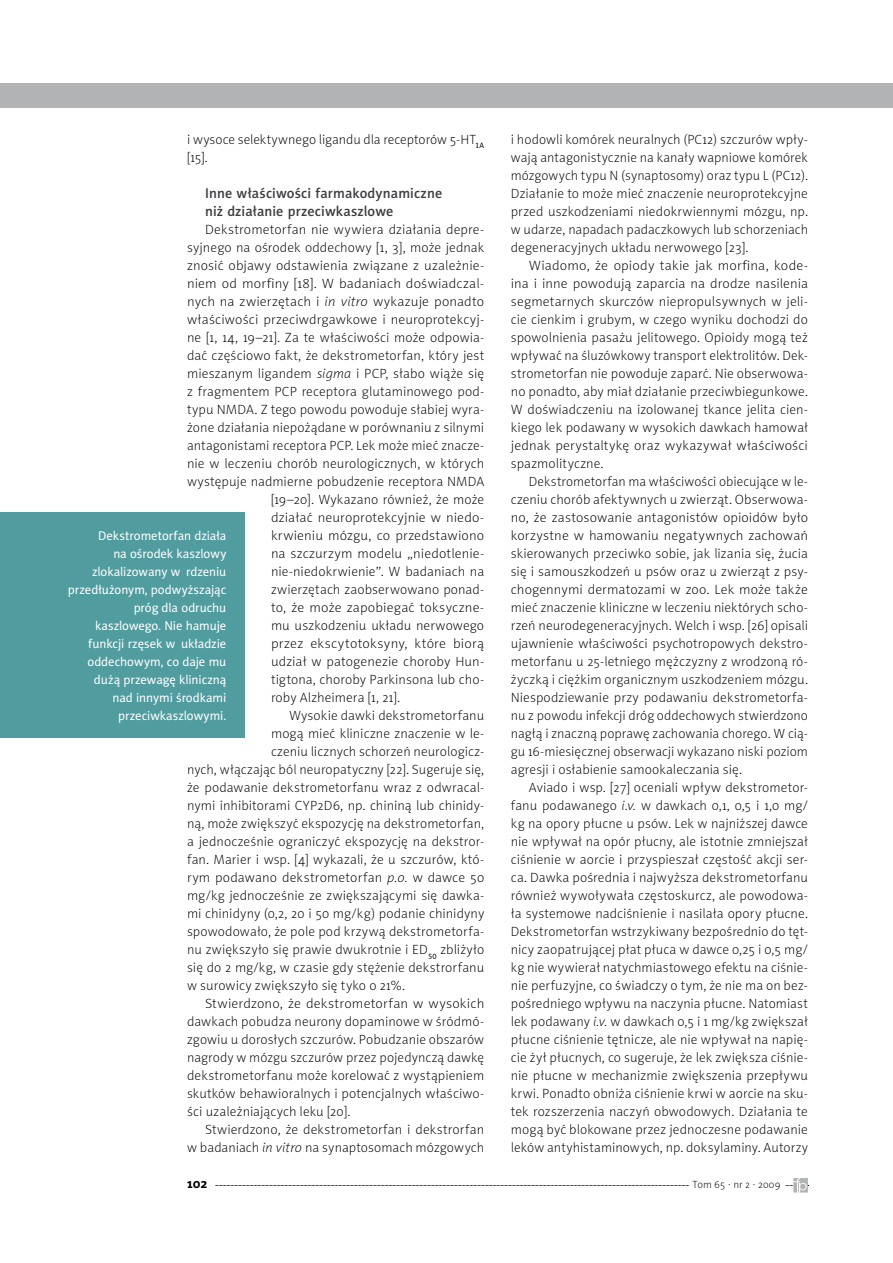
<style>
.page{position:relative;width:893px;height:1263px;background:#fff}
.page>*{position:absolute;margin:0;border:0;box-sizing:border-box;transform-origin:0 0}
.t1{font:14.25px/18px "Naomi Sans EFN Medium";letter-spacing:.01em;color:#3e3d40}
.t2{font:13.5px/18px "Naomi Sans EFN Thin";letter-spacing:.01em;color:#000;text-align:justify}
.t3{font:700 13.5px "Naomi Sans EFN";color:#000}
.t4{font:12.75px/18px "Naomi Sans EFN";letter-spacing:-.005em;color:#fff;text-align:right}
.t5{font:10.5px "Naomi Sans EFN Thin";letter-spacing:.01em;color:#000}
.s1{font-style:italic}
</style>
<div class="page">
<div style="left:0;top:83px;width:893px;height:25px;background:#b1b3b4"></div>
<svg style="left:215px;top:1178px;width:594px;height:14px"></svg>
<div style="left:0;top:513px;width:244px;height:225px;background:#519c9f"></div>
<p class="t2" style="left:187px;top:131px;width:299px">i wysoce selektywnego ligandu dla receptorów 5-HT<sub>1A </sub>[15].</p>
<p class="t1" style="left:205px;top:184px;width:239px">Inne właściwości farmakodynamiczne niż działanie przeciwkaszlowe</p>
<p class="t2" style="left:205px;top:221px;width:281px">Dekstrometorfan nie wywiera działania depre-</p>
<p class="t2" style="left:187px;top:239px;width:299px">syjnego na ośrodek oddechowy [1, 3], może jednak</p>
<p class="t2" style="left:187px;top:257px;width:299px">znosić objawy odstawienia związane z uzależnie-</p>
<p class="t2" style="left:187px;top:275px;width:299px">niem od morfiny [18]. W badaniach doświadczal-</p>
<p class="t2" style="left:187px;top:293px;width:299px">nych na zwierzętach i <span class="s1">in vitro</span> wykazuje ponadto</p>
<p class="t2" style="left:187px;top:311px;width:299px">właściwości przeciwdrgawkowe i neuroprotekcyj-</p>
<p class="t2" style="left:187px;top:329px;width:299px">ne [1, 14, 19–21]. Za te właściwości może odpowia-</p>
<p class="t2" style="left:187px;top:347px;width:299px">dać częściowo fakt, że dekstrometorfan, który jest</p>
<p class="t2" style="left:187px;top:365px;width:299px">mieszanym ligandem <span class="s1">sigma</span> i PCP, słabo wiąże się</p>
<p class="t2" style="left:187px;top:383px;width:299px">z fragmentem PCP receptora glutaminowego pod-</p>
<p class="t2" style="left:187px;top:401px;width:299px">typu NMDA. Z tego powodu powoduje słabiej wyra-</p>
<p class="t2" style="left:187px;top:419px;width:299px">żone działania niepożądane w porównaniu z silnymi</p>
<p class="t2" style="left:187px;top:437px;width:299px">antagonistami receptora PCP. Lek może mieć znacze-</p>
<p class="t2" style="left:187px;top:455px;width:299px">nie w leczeniu chorób neurologicznych, w których</p>
<p class="t2" style="left:187px;top:473px;width:299px">występuje nadmierne pobudzenie receptora NMDA</p>
<p class="t2" style="left:271px;top:491px;width:215px">[19–20]. Wykazano również, że może</p>
<p class="t2" style="left:271px;top:509px;width:215px">działać neuroprotekcyjnie w niedo-</p>
<p class="t2" style="left:271px;top:527px;width:215px">krwieniu mózgu, co przedstawiono</p>
<p class="t2" style="left:271px;top:545px;width:215px">na szczurzym modelu „niedotlenie-</p>
<p class="t2" style="left:271px;top:563px;width:215px">nie-niedokrwienie”. W badaniach na</p>
<p class="t2" style="left:271px;top:581px;width:215px">zwierzętach zaobserwowano ponad-</p>
<p class="t2" style="left:271px;top:599px;width:215px">to, że może zapobiegać toksyczne-</p>
<p class="t2" style="left:271px;top:617px;width:215px">mu uszkodzeniu układu nerwowego</p>
<p class="t2" style="left:271px;top:635px;width:215px">przez ekscytotoksyny, które biorą</p>
<p class="t2" style="left:271px;top:653px;width:215px">udział w patogenezie choroby Hun-</p>
<p class="t2" style="left:271px;top:671px;width:215px">tigtona, choroby Parkinsona lub cho-</p>
<p class="t2" style="left:271px;top:689px;width:131px">roby Alzheimera [1, 21].</p>
<p class="t2" style="left:289px;top:707px;width:197px">Wysokie dawki dekstrometorfanu</p>
<p class="t2" style="left:271px;top:725px;width:215px">mogą mieć kliniczne znaczenie w le-</p>
<p class="t2" style="left:271px;top:743px;width:215px">czeniu licznych schorzeń neurologicz-</p>
<p class="t2" style="left:187px;top:761px;width:299px">nych, włączając ból neuropatyczny [22]. Sugeruje się,</p>
<p class="t2" style="left:187px;top:779px;width:299px">że podawanie dekstrometorfanu wraz z odwracal-</p>
<p class="t2" style="left:187px;top:797px;width:299px">nymi inhibitorami CYP2D6, np. chininą lub chinidy-</p>
<p class="t2" style="left:187px;top:815px;width:299px">ną, może zwiększyć ekspozycję na dekstrometorfan,</p>
<p class="t2" style="left:187px;top:833px;width:299px">a jednocześnie ograniczyć ekspozycję na dekstror-</p>
<p class="t2" style="left:187px;top:851px;width:299px">fan. Marier i wsp. [4] wykazali, że u szczurów, któ-</p>
<p class="t2" style="left:187px;top:869px;width:299px">rym podawano dekstrometorfan <span class="s1">p.o.</span> w dawce 50</p>
<p class="t2" style="left:187px;top:887px;width:299px">mg/kg jednocześnie ze zwiększającymi się dawka-</p>
<p class="t2" style="left:187px;top:905px;width:299px">mi chinidyny (0,2, 20 i 50 mg/kg) podanie chinidyny</p>
<p class="t2" style="left:187px;top:923px;width:299px">spowodowało, że pole pod krzywą dekstrometorfa-</p>
<p class="t2" style="left:187px;top:941px;width:299px">nu zwiększyło się prawie dwukrotnie i ED<sub>50</sub> zbliżyło</p>
<p class="t2" style="left:187px;top:959px;width:299px">się do 2 mg/kg, w czasie gdy stężenie dekstrorfanu</p>
<p class="t2" style="left:187px;top:977px;width:219px">w surowicy zwiększyło się tyko o 21%.</p>
<p class="t2" style="left:205px;top:995px;width:281px">Stwierdzono, że dekstrometorfan w wysokich</p>
<p class="t2" style="left:187px;top:1013px;width:299px">dawkach pobudza neurony dopaminowe w śródmó-</p>
<p class="t2" style="left:187px;top:1031px;width:299px">zgowiu u dorosłych szczurów. Pobudzanie obszarów</p>
<p class="t2" style="left:187px;top:1049px;width:299px">nagrody w mózgu szczurów przez pojedynczą dawkę</p>
<p class="t2" style="left:187px;top:1067px;width:299px">dekstrometorfanu może korelować z wystąpieniem</p>
<p class="t2" style="left:187px;top:1085px;width:299px">skutków behawioralnych i potencjalnych właściwo-</p>
<p class="t2" style="left:187px;top:1103px;width:165px">ści uzależniających leku [20].</p>
<p class="t2" style="left:205px;top:1121px;width:281px">Stwierdzono, że dekstrometorfan i dekstrorfan</p>
<p class="t2" style="left:187px;top:1139px;width:299px">w badaniach <span class="s1">in vitro</span> na synaptosomach mózgowych</p>
<p class="t4" style="left:68px;top:527px;width:160px">Dekstrometorfan działa<br>na ośrodek kaszlowy zlokalizowany w rdzeniu przedłużonym, podwyższając próg dla odruchu kaszlowego. Nie hamuje funkcji rzęsek w układzie oddechowym, co daje mu dużą przewagę kliniczną<br>nad innymi środkami przeciwkaszlowymi.</p>
<p class="t2" style="left:511px;top:131px;width:299px">i hodowli komórek neuralnych (PC12) szczurów wpły&shy;wają antagonistycznie na kanały wapniowe komórek mózgowych typu N (synaptosomy) oraz typu L (PC12).<br>Działanie to może mieć znaczenie neuroprotekcyjne przed uszkodzeniami niedokrwiennymi mózgu, np. w udarze, napadach padaczkowych lub schorzeniach degeneracyjnych układu nerwowego [23].</p>
<p class="t2" style="left:511px;top:257px;width:299px;text-indent:18px">Wiadomo, że opiody takie jak morfina, kode&shy;ina i inne powodują zaparcia na drodze nasilenia segmetarnych skurczów niepropulsywnych w jeli&shy;cie cienkim i grubym, w czego wyniku dochodzi do spowolnienia pasażu jelitowego. Opioidy mogą też wpływać na śluzówkowy transport elektrolitów. Dek&shy;strometorfan nie powoduje zaparć. Nie obserwowa&shy;no ponadto, aby miał działanie przeciwbiegunkowe.<br>W doświadczeniu na izolowanej tkance jelita cien&shy;kiego lek podawany w wysokich dawkach hamował jednak perystaltykę oraz wykazywał właściwości spazmolityczne.</p>
<p class="t2" style="left:511px;top:473px;width:299px;text-indent:18px">Dekstrometorfan ma właściwości obiecujące w le&shy;czeniu chorób afektywnych u zwierząt. Obserwowa&shy;no, że zastosowanie antagonistów opioidów było korzystne w hamowaniu negatywnych zachowań skierowanych przeciwko sobie, jak lizania się, żucia się i samouszkodzeń u psów oraz u zwierząt z psy&shy;chogennymi dermatozami w zoo. Lek może także mieć znaczenie kliniczne w leczeniu niektórych scho&shy;rzeń neurodegeneracyjnych. Welch i wsp. [26] opisali ujawnienie właściwości psychotropowych dekstro&shy;metorfanu u 25-letniego mężczyzny z wrodzoną ró&shy;życzką i ciężkim organicznym uszkodzeniem mózgu.<br>Niespodziewanie przy podawaniu dekstrometorfa&shy;nu z powodu infekcji dróg oddechowych stwierdzono nagłą i znaczną poprawę zachowania chorego. W cią&shy;gu 16-miesięcznej obserwacji wykazano niski poziom agresji i osłabienie samookaleczania się.</p>
<p class="t2" style="left:511px;top:779px;width:299px;text-indent:18px">Aviado i wsp. [27] oceniali wpływ dekstrometor&shy;fanu podawanego <span class="s1">i.v.</span> w dawkach 0,1, 0,5 i 1,0 mg/ kg na opory płucne u psów. Lek w najniższej dawce nie wpływał na opór płucny, ale istotnie zmniejszał ciśnienie w aorcie i przyspieszał częstość akcji ser&shy;ca. Dawka pośrednia i najwyższa dekstrometorfanu również wywoływała częstoskurcz, ale powodowa&shy;ła systemowe nadciśnienie i nasilała opory płucne.<br>Dekstrometorfan wstrzykiwany bezpośrednio do tęt&shy;nicy zaopatrującej płat płuca w dawce 0,25 i 0,5 mg/ kg nie wywierał natychmiastowego efektu na ciśnie&shy;nie perfuzyjne, co świadczy o tym, że nie ma on bez&shy;pośredniego wpływu na naczynia płucne. Natomiast lek podawany <span class="s1">i.v.</span> w dawkach 0,5 i 1 mg/kg zwiększał płucne ciśnienie tętnicze, ale nie wpływał na napię&shy;cie żył płucnych, co sugeruje, że lek zwiększa ciśnie&shy;nie płucne w mechanizmie zwiększenia przepływu krwi. Ponadto obniża ciśnienie krwi w aorcie na sku&shy;tek rozszerzenia naczyń obwodowych. Działania te mogą być blokowane przez jednoczesne podawanie leków antyhistaminowych, np. doksylaminy. Autorzy</p>
<p class="t3" style="left:187px;top:1176px;width:22px">102</p>
<p class="t5" style="left:693px;top:1179px;width:89px">Tom 65 · nr 2 · 2009</p>
</div>
